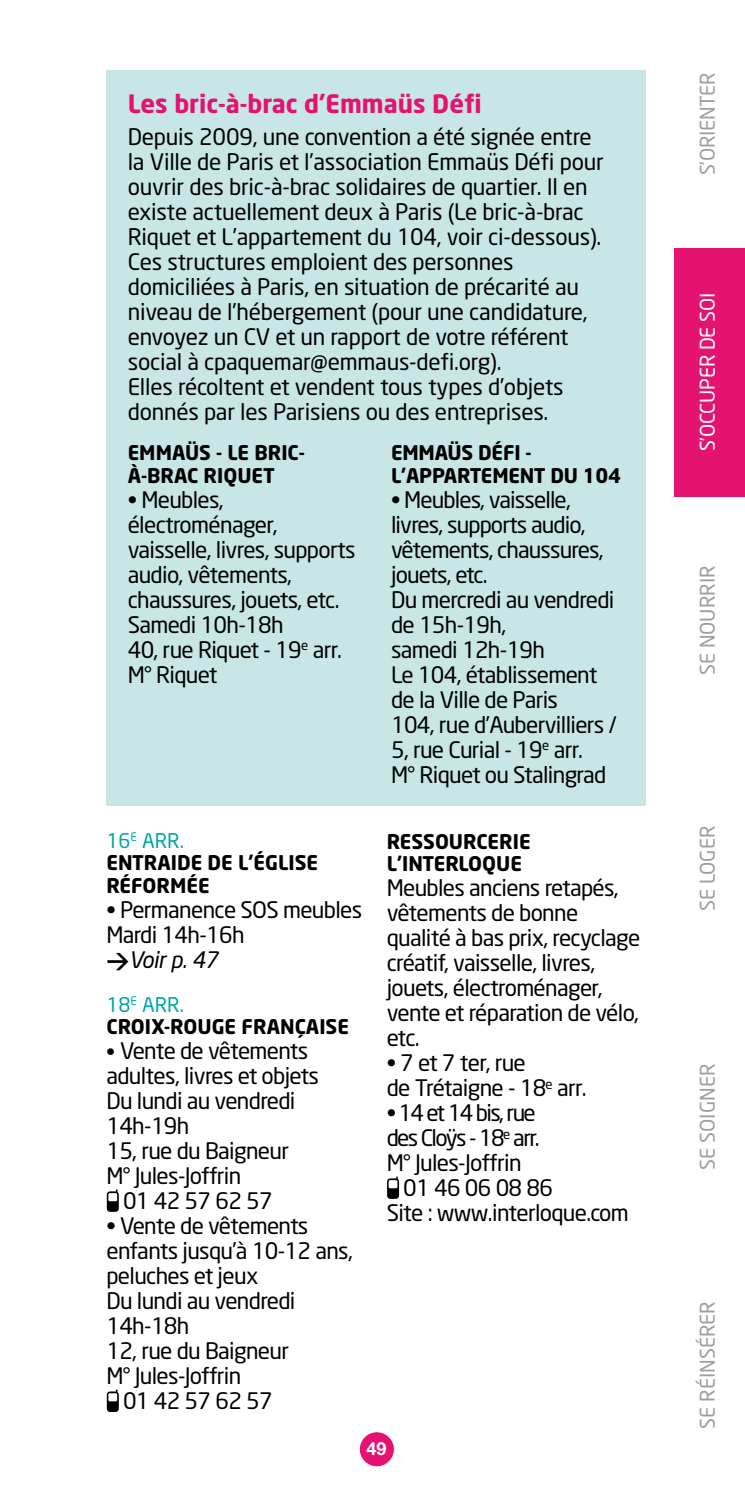
<style>
.page{position:relative;width:745px;height:1489px;background:#fff}
.page>*{position:absolute;margin:0;border:0;box-sizing:border-box;transform-origin:0 0}
.t1{font:700 25px "Neo Sans";color:#e41270}
.t2{font:22.5px/25px "Neo Sans";letter-spacing:-.03em;color:#000}
.t3{font:22.5px/25px "Neo Sans";letter-spacing:-.01em;color:#000}
.t4{font:22.5px "Neo Sans";letter-spacing:-.07em;color:#000}
.t5{font:700 20px/22.5px "Neo Sans";color:#000}
.t6{font:20px "Neo Sans";color:#9c9e9f}
.t7{font:20px "Neo Sans";color:#fff}
.t8{font:700 18px "Helvetica Neue";color:#fff}
.s1{font-weight:400;color:#00a5aa}
.s2{font-family:"DIN";font-weight:700}
.s3{font-style:italic}
.s4{font-weight:700;font-size:20px}
</style>
<div class="page">
<div style="left:359px;top:1431px;width:34px;height:35px;background:#e41270;border-radius:50%"></div>
<div style="left:673px;top:248px;width:71px;height:248px;background:#e41270"></div>
<div style="left:106px;top:71px;width:539px;height:375px;background:#c8e6e6"></div>
<div style="left:106px;top:444px;width:539px;height:361px;background:#c8e6e6"></div>
<svg style="left:107px;top:1189px;width:12px;height:22px"></svg>
<div style="left:108px;top:1193px;width:9px;height:8px;background:#fff"></div>
<svg style="left:107px;top:1389px;width:12px;height:22px"></svg>
<div style="left:108px;top:1393px;width:9px;height:8px;background:#fff"></div>
<svg style="left:387px;top:1176px;width:12px;height:22px"></svg>
<div style="left:388px;top:1180px;width:9px;height:8px;background:#fff"></div>
<p class="t1" style="left:128px;top:87px;width:355px">LES BRIC-À-BRAC D’EMMAÜS DÉFI</p>
<p class="t3" style="left:128px;top:124px;width:477px">depuis 2009, une convention a été signée entre la Ville de paris et l’association emmaüs défi pour ouvrir des bric-à-brac solidaires de quartier. il en existe actuellement deux à paris (le bric-à-brac riquet et l’appartement du 104, voir ci-dessous). ces structures emploient des personnes domiciliées à paris, en situation de précarité au niveau de l’hébergement (pour une candidature, envoyez un cV et un rapport de votre référent social à cpaquemar@emmaus-defi.org).<br>elles récoltent et vendent tous types d’objets donnés par les parisiens ou des entreprises.</p>
<p class="t5" style="left:128px;top:441px;width:178px">EMMAÜS - LE BRIC-<br>À-BRAC RIQUET</p>
<p class="t2" style="left:128px;top:486px;width:229px">• Meubles, électroménager, vaisselle, livres, supports audio, vêtements, chaussures, jouets, etc. samedi 10h-18h<br>40, rue riquet - 19<sup>e</sup> arr.<br>M° riquet</p>
<p class="t5" style="left:391px;top:441px;width:231px">EMMAÜS DÉFI -<br>L’APPARTEMENT DU 104</p>
<p class="t2" style="left:391px;top:486px;width:227px">• Meubles, vaisselle, livres, supports audio, vêtements, chaussures, jouets, etc.<br>du mercredi au vendredi de 15h-19h,<br>samedi 12h-19h<br>le 104, établissement de la Ville de paris<br>104, rue d’aubervilliers /<br>5, rue curial - 19<sup>e</sup> arr.<br>M° riquet ou stalingrad</p>
<p class="t5" style="left:106px;top:828px;width:213px"><span class="s1">16</span><sup>e</sup> <span class="s1">arr.<br></span>ENTRAIDE DE L’ÉGLISE<br>RÉFORMÉE</p>
<p class="t2" style="left:106px;top:896px;width:257px">• permanence sos meubles<br>Mardi 14h-16h<br><span class="s2">&gt;</span><span class="s3">Voir p. 47</span></p>
<p class="t5" style="left:106px;top:992px;width:244px"><span class="s1">18</span><sup>e</sup> <span class="s1">arr.<br></span>CROIX-ROUGE FRANÇAISE</p>
<p class="t2" style="left:106px;top:1038px;width:203px"><span class="s4">•</span> Vente de vêtements</p>
<p class="t2" style="left:106px;top:1063px;width:214px">adultes, livres et objets</p>
<p class="t2" style="left:106px;top:1088px;width:190px">du lundi au vendredi</p>
<p class="t2" style="left:106px;top:1113px;width:84px">14h-19h</p>
<p class="t2" style="left:106px;top:1138px;width:184px">15, rue du Baigneur</p>
<p class="t2" style="left:106px;top:1163px;width:136px">M° Jules-Joffrin</p>
<p class="t2" style="left:123px;top:1188px;width:151px">01 42 57 62 57</p>
<p class="t2" style="left:106px;top:1213px;width:203px">• Vente de vêtements</p>
<p class="t2" style="left:106px;top:1238px;width:248px">enfants jusqu’à 10-12 ans,</p>
<p class="t2" style="left:106px;top:1263px;width:153px">peluches et jeux</p>
<p class="t2" style="left:106px;top:1288px;width:190px">du lundi au vendredi</p>
<p class="t2" style="left:106px;top:1313px;width:84px">14h-18h</p>
<p class="t2" style="left:106px;top:1338px;width:184px">12, rue du Baigneur</p>
<p class="t2" style="left:106px;top:1363px;width:136px">M° Jules-Joffrin</p>
<p class="t2" style="left:123px;top:1388px;width:151px">01 42 57 62 57</p>
<p class="t5" style="left:386px;top:829px;width:145px">RESSOURCERIE<br>L’INTERLOQUE</p>
<p class="t2" style="left:386px;top:875px;width:255px">Meubles anciens retapés, vêtements de bonne qualité à bas prix, recyclage créatif, vaisselle, livres, jouets, électroménager, vente et réparation de vélo, etc.</p>
<p class="t2" style="left:386px;top:1050px;width:201px">• 7 et 7 ter, rue<br>de trétaigne - 18<sup>e</sup> arr.</p>
<p class="t4" style="left:386px;top:1099px;width:151px">• 14 et 14 bis, rue</p>
<p class="t4" style="left:386px;top:1124px;width:154px">des cloÿs - 18<sup>e</sup> arr.</p>
<p class="t2" style="left:386px;top:1150px;width:136px">M° Jules-Joffrin</p>
<p class="t2" style="left:403px;top:1175px;width:151px">01 46 06 08 86</p>
<p class="t2" style="left:386px;top:1200px;width:243px">site : www.interloque.com</p>
<p class="t8" style="left:366px;top:1436px;width:22px">49</p>
<p class="t6" style="left:694px;top:175px;width:104px;rotate:-90deg">s’orienter</p>
<p class="t7" style="left:694px;top:451px;width:160px;rotate:-90deg">s’occuper de soi</p>
<p class="t6" style="left:694px;top:675px;width:111px;rotate:-90deg">se nourrir</p>
<p class="t6" style="left:694px;top:911px;width:87px;rotate:-90deg">se loger</p>
<p class="t6" style="left:694px;top:1169px;width:107px;rotate:-90deg">se soigner</p>
<p class="t6" style="left:694px;top:1428px;width:129px;rotate:-90deg">se réinsérer</p>
</div>
